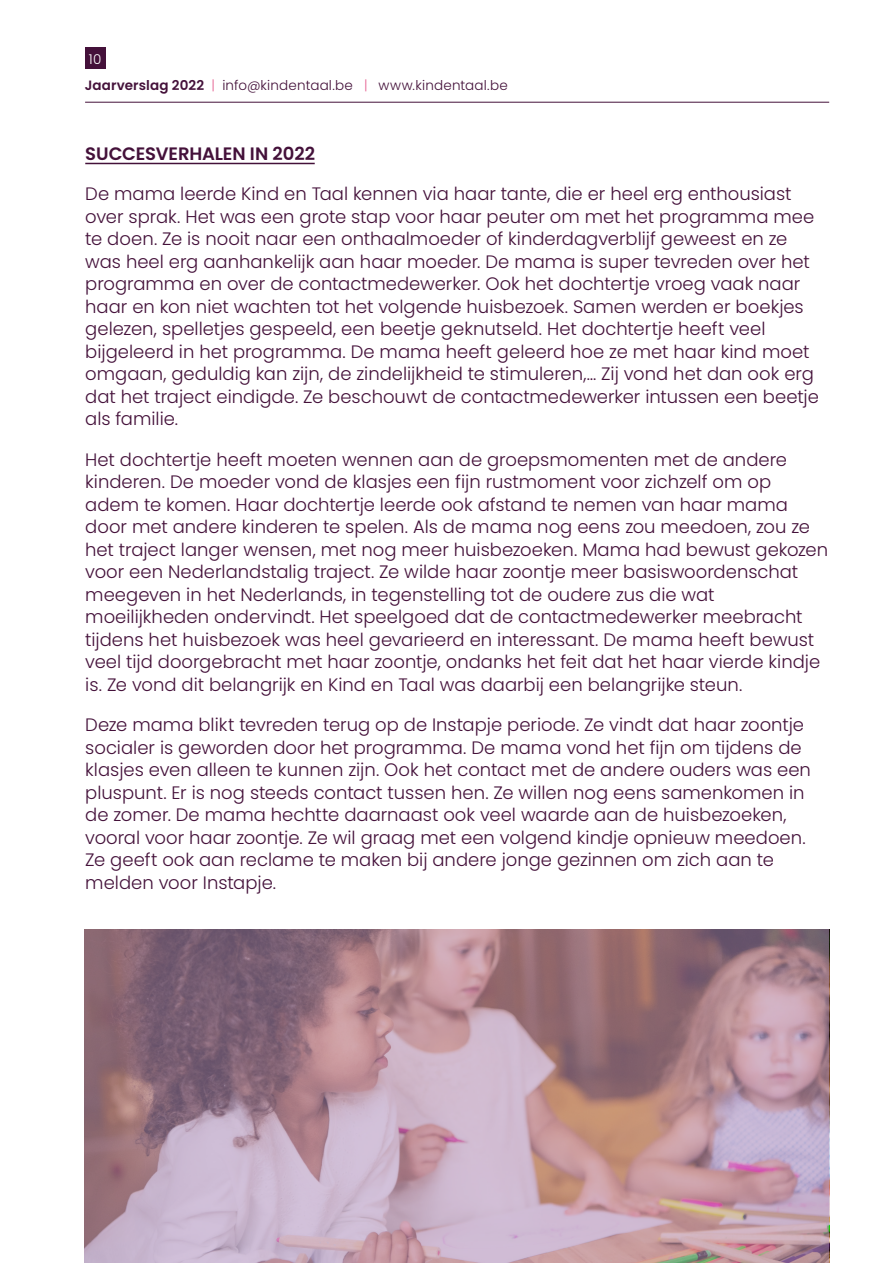
<style>
.page{position:relative;width:893px;height:1263px;background:#fff}
.page>*{position:absolute;margin:0;border:0;box-sizing:border-box;transform-origin:0 0}
.t1{font:300 18px/22.5px "Poppins";color:#44113a}
.t2{font:600 18px "Poppins";letter-spacing:-.005em;color:#44113a}
.t3{font:300 13.5px/26.2px "Poppins";letter-spacing:.015em;color:#44113a}
.s1{color:#fff}
.s2{font-weight:600}
.s3{color:#e66694}
</style>
<div class="page">
<hr style="left:85px;top:163px;width:230px;height:1px;background:#44113a">
<svg style="left:85px;top:929px;width:744px;height:334px;background:#af8e9c"></svg>
<div style="left:85px;top:48px;width:20px;height:21px;background:#44113a"></div>
<hr style="left:85px;top:102px;width:744px;height:1px;background:#44113a">
<p class="t3" style="left:85px;top:46px;width:424px;text-indent:4px"><span class="s1">10<br></span><span class="s2">Jaarverslag 2022</span> <span class="s3">|</span> info@kindentaal.be <span class="s3">|</span> www.kindentaal.be</p>
<h1 class="t2" style="left:85px;top:143px;width:231px">SUCCESVERHALEN IN 2022</h1>
<h1 class="t1" style="left:85px;top:183px;width:735px">De mama leerde Kind en Taal kennen via haar tante, die er heel erg enthousiast over sprak. Het was een grote stap voor haar peuter om met het programma mee te doen. Ze is nooit naar een onthaalmoeder of kinderdagverblijf geweest en ze was heel erg aanhankelijk aan haar moeder. De mama is super tevreden over het programma en over de contactmedewerker. Ook het dochtertje vroeg vaak naar haar en kon niet wachten tot het volgende huisbezoek. Samen werden er boekjes gelezen, spelletjes gespeeld, een beetje geknutseld. Het dochtertje heeft veel bijgeleerd in het programma. De mama heeft geleerd hoe ze met haar kind moet omgaan, geduldig kan zijn, de zindelijkheid te stimuleren,… Zij vond het dan ook erg dat het traject eindigde. Ze beschouwt de contactmedewerker intussen een beetje als familie.</h1>
<h1 class="t1" style="left:85px;top:448px;width:744px">Het dochtertje heeft moeten wennen aan de groepsmomenten met de andere kinderen. De moeder vond de klasjes een fijn rustmoment voor zichzelf om op adem te komen. Haar dochtertje leerde ook afstand te nemen van haar mama door met andere kinderen te spelen. Als de mama nog eens zou meedoen, zou ze het traject langer wensen, met nog meer huisbezoeken. Mama had bewust gekozen voor een Nederlandstalig traject. Ze wilde haar zoontje meer basiswoordenschat meegeven in het Nederlands, in tegenstelling tot de oudere zus die wat moeilijkheden ondervindt. Het speelgoed dat de contactmedewerker meebracht tijdens het huisbezoek was heel gevarieerd en interessant. De mama heeft bewust veel tijd doorgebracht met haar zoontje, ondanks het feit dat het haar vierde kindje is. Ze vond dit belangrijk en Kind en Taal was daarbij een belangrijke steun.</h1>
<h1 class="t1" style="left:85px;top:714px;width:727px">Deze mama blikt tevreden terug op de Instapje periode. Ze vindt dat haar zoontje socialer is geworden door het programma. De mama vond het fijn om tijdens de klasjes even alleen te kunnen zijn. Ook het contact met de andere ouders was een pluspunt. Er is nog steeds contact tussen hen. Ze willen nog eens samenkomen in de zomer. De mama hechtte daarnaast ook veel waarde aan de huisbezoeken, vooral voor haar zoontje. Ze wil graag met een volgend kindje opnieuw meedoen.<br>Ze geeft ook aan reclame te maken bij andere jonge gezinnen om zich aan te melden voor Instapje.</h1>
</div>
